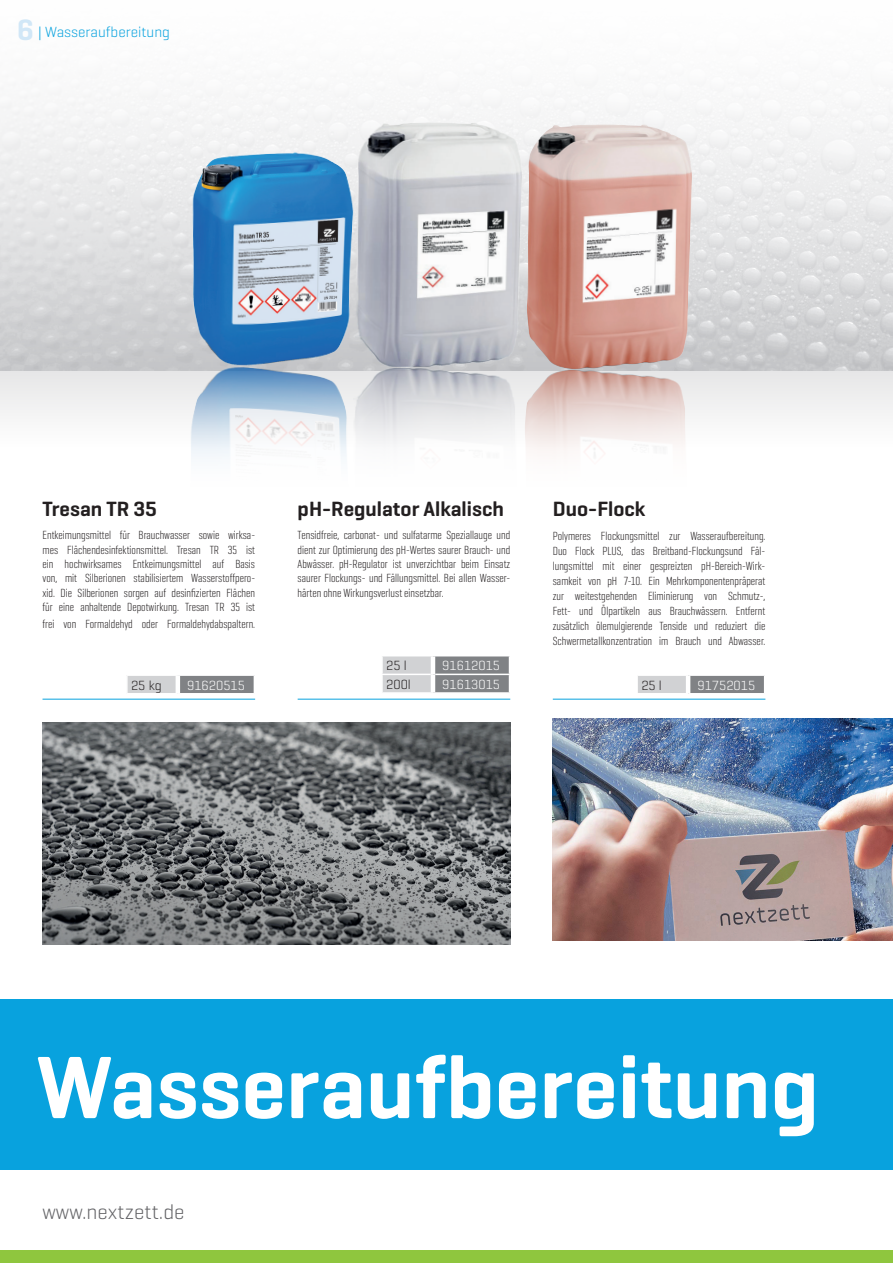
<style>
.page{position:relative;width:893px;height:1263px;background:#fff}
.page>*{position:absolute;margin:0;border:0;box-sizing:border-box;transform-origin:0 0}
.t1{font:600 90px "Geogrotesque";color:#fff}
.t2{font:600 30px "Geogrotesque";color:#d1e7f7}
.t3{font:600 21px "Geogrotesque";color:#231f20}
.t4{font:300 21px "Geogrotesque";color:#636366}
.t5{font:300 15px "Geogrotesque";color:#08a2de}
.t6{font:300 13.5px "Geogrotesque";color:#fff}
.t7{font:300 13.5px "Geogrotesque";color:#231f20}
.t8{font:300 12px/14.4px "Geogrotesque Comp";color:#231f20;text-align:justify}
</style>
<div class="page">
<div style="left:127px;top:675px;width:51px;height:19px;background:#d1d2d4"></div>
<div style="left:178px;top:675px;width:76px;height:19px;background:#808285"></div>
<hr style="left:126px;top:674px;width:52px;height:2px;background:#fff">
<svg style="left:127px;top:676px;width:1px;height:17px"></svg>
<hr style="left:178px;top:674px;width:77px;height:2px;background:#fff">
<hr style="left:126px;top:693px;width:52px;height:1px;background:#fff">
<hr style="left:178px;top:693px;width:77px;height:1px;background:#fff">
<hr style="left:176px;top:676px;width:4px;height:17px;background:#fff">
<svg style="left:382px;top:656px;width:128px;height:36px;background:#a6a8aa"></svg>
<hr style="left:431px;top:656px;width:4px;height:18px;background:#fff">
<hr style="left:431px;top:674px;width:4px;height:18px;background:#fff">
<div style="left:637px;top:675px;width:51px;height:19px;background:#d1d2d4"></div>
<div style="left:688px;top:675px;width:77px;height:19px;background:#808285"></div>
<hr style="left:636px;top:674px;width:52px;height:2px;background:#fff">
<svg style="left:637px;top:676px;width:1px;height:17px"></svg>
<hr style="left:688px;top:674px;width:77px;height:2px;background:#fff">
<svg style="left:764px;top:676px;width:1px;height:17px"></svg>
<hr style="left:636px;top:693px;width:52px;height:1px;background:#fff">
<hr style="left:688px;top:693px;width:77px;height:1px;background:#fff">
<hr style="left:686px;top:676px;width:4px;height:17px;background:#fff">
<hr style="left:43px;top:699px;width:212px;height:1px;background:#08a2de">
<hr style="left:298px;top:699px;width:212px;height:1px;background:#08a2de">
<div style="left:0;top:371px;width:893px;height:76px;background:#f2f2f3"></div>
<hr style="left:553px;top:699px;width:212px;height:1px;background:#08a2de">
<img style="left:0;top:95px;width:893px;height:276px">
<img style="left:185px;top:119px;width:170px;height:249px">
<img style="left:355px;top:112px;width:170px;height:255px">
<img style="left:527px;top:124px;width:165px;height:245px">
<img style="left:43px;top:723px;width:467px;height:222px">
<img style="left:553px;top:719px;width:340px;height:221px">
<div style="left:0;top:999px;width:893px;height:170px;background:#08a2de"></div>
<div style="left:0;top:1250px;width:893px;height:13px;background:#8fc63e"></div>
<img style="left:183px;top:357px;width:170px;height:100px">
<img style="left:353px;top:368px;width:170px;height:79px">
<img style="left:525px;top:369px;width:165px;height:88px">
<p class="t2" style="left:17px;top:11px;width:18px">6</p>
<p class="t5" style="left:38px;top:22px;width:133px">| Wasseraufbereitung</p>
<p class="t3" style="left:43px;top:496px;width:116px">Tresan TR 35</p>
<p class="t8" style="left:43px;top:528px;width:214px">Entkeimungsmittel für Brauchwasser sowie wirksa&shy;mes Flächendesinfektionsmittel. Tresan TR 35 ist ein hochwirksames Entkeimungsmittel auf Basis von, mit Silberionen stabilisiertem Wasserstoffpero&shy;xid. Die Silberionen sorgen auf desinfizierten Flächen für eine anhaltende Depotwirkung. Tresan TR 35 ist</p>
<p class="t8" style="left:43px;top:617px;width:214px">frei von Formaldehyd oder Formaldehydabspaltern.</p>
<p class="t7" style="left:131px;top:676px;width:32px">25 kg</p>
<p class="t6" style="left:187px;top:676px;width:59px">91620515</p>
<p class="t3" style="left:298px;top:496px;width:208px">pH-Regulator Alkalisch</p>
<p class="t8" style="left:298px;top:528px;width:214px">Tensidfreie, carbonat- und sulfatarme Speziallauge und dient zur Optimierung des pH-Wertes saurer Brauch- und Abwässer. pH-Regulator ist unverzichtbar beim Einsatz saurer Flockungs- und Fällungsmittel. Bei allen Wasser&shy;härten ohne Wirkungsverlust einsetzbar.</p>
<p class="t7" style="left:386px;top:657px;width:22px">25 l</p>
<p class="t6" style="left:442px;top:657px;width:59px">91612015</p>
<p class="t7" style="left:386px;top:676px;width:26px">200l</p>
<p class="t6" style="left:442px;top:676px;width:59px">91613015</p>
<p class="t3" style="left:553px;top:496px;width:94px">Duo-Flock</p>
<p class="t8" style="left:553px;top:528px;width:214px;line-height:15px">Polymeres Flockungsmittel zur Wasseraufbereitung.<br>Duo Flock PLUS, das Breitband-Flockungsund Fäl&shy;lungsmittel mit einer gespreizten pH-Bereich-Wirk&shy;samkeit von pH 7-10. Ein Mehrkomponentenpräperat zur weitestgehenden Eliminierung von Schmutz-, Fett- und Ölpartikeln aus Brauchwässern. Entfernt zusätzlich ölemulgierende Tenside und reduziert die Schwermetallkonzentration im Brauch und Abwasser.</p>
<p class="t7" style="left:641px;top:676px;width:22px">25 l</p>
<p class="t6" style="left:697px;top:676px;width:59px">91752015</p>
<p class="t1" style="left:37px;top:1031px;width:784px">Wasseraufbereitung</p>
<p class="t4" style="left:43px;top:1199px;width:144px">www.nextzett.de</p>
</div>
